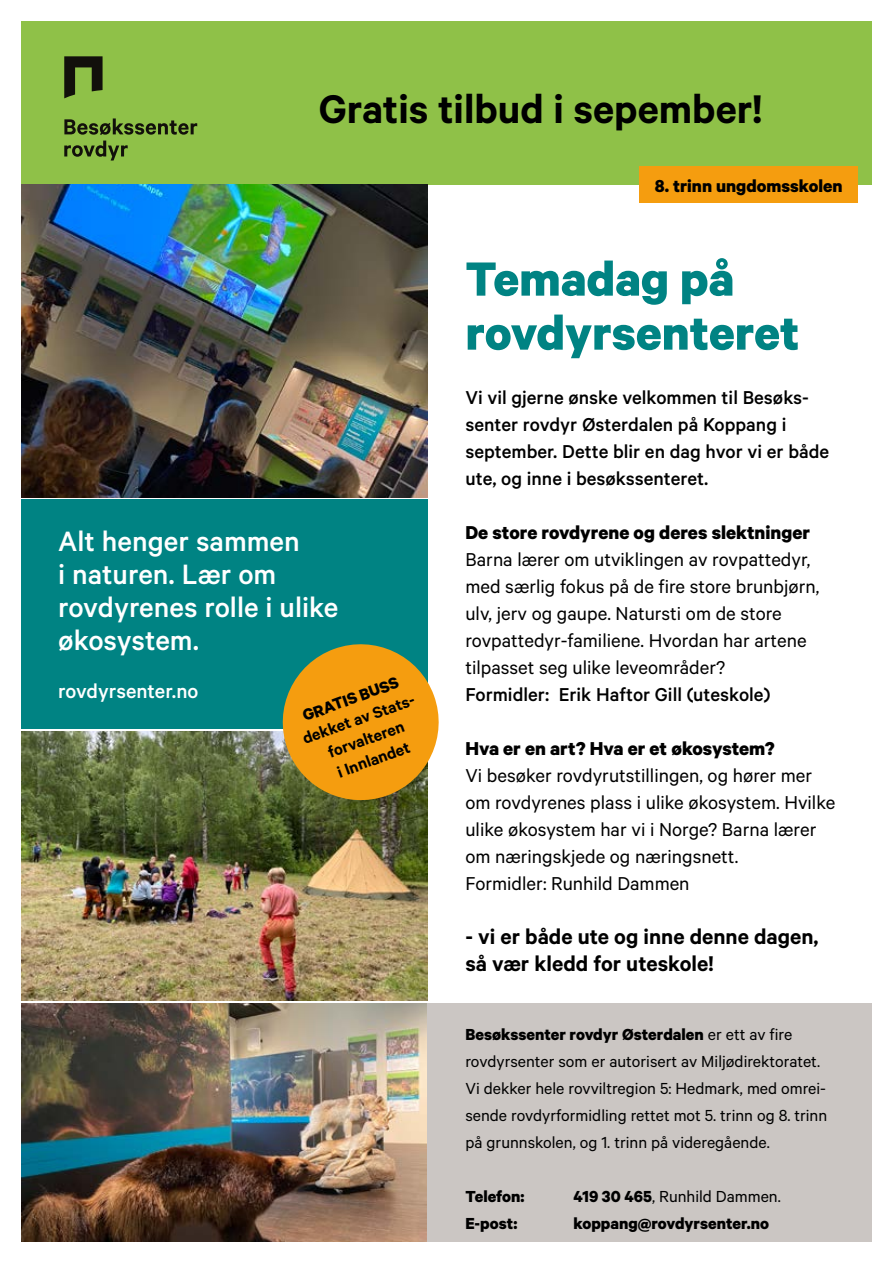
<style>
.page{position:relative;width:893px;height:1263px;background:#fff}
.page>*{position:absolute;margin:0;border:0;box-sizing:border-box;transform-origin:0 0}
.t1{font:700 54px/54px "Calibre";color:#008383}
.t2{font:600 45px "Calibre";color:#000}
.t3{font:500 31.5px/33px "Calibre";color:#fff}
.t4{font:600 24px/27px "Calibre";color:#000}
.t5{font:500 22.5px "Calibre";color:#fff}
.t6{font:21px/27px "Calibre";color:#000}
.t7{font:500 21px/27px "Calibre";color:#000}
.t8{font:700 21px "Calibre";color:#000}
.t9{font:700 19.5px "Calibre";color:#000}
.t10{font:18px/27px "Calibre";color:#000}
.t11{font:700 18px "Calibre";color:#000}
.t12{font:600 18px/21.6px "Calibre";color:#000;text-align:center}
.s1{font-weight:700}
</style>
<div class="page">
<div style="left:21px;top:21px;width:851px;height:164px;background:#8fc148"></div>
<svg style="left:64px;top:118px;width:133px;height:17px"></svg>
<svg style="left:64px;top:141px;width:64px;height:20px"></svg>
<svg style="left:64px;top:56px;width:39px;height:42px"></svg>
<img style="left:21px;top:185px;width:406px;height:312px">
<div style="left:21px;top:500px;width:406px;height:229px;background:#008383"></div>
<img style="left:21px;top:731px;width:406px;height:270px">
<img style="left:21px;top:1003px;width:406px;height:239px">
<div style="left:427px;top:1003px;width:445px;height:239px;background:#cbc6c3"></div>
<svg style="left:273px;top:634px;width:166px;height:176px"></svg>
<div style="left:640px;top:167px;width:218px;height:36px;background:#f59d0f"></div>
<h2 class="t2" style="left:319px;top:82px;width:445px">Gratis tilbud i sepember!</h2>
<h3 class="t3" style="left:58px;top:524px;width:282px">Alt henger sammen<br>i naturen. Lær om rovdyrenes rolle i ulike økosystem.</h3>
<p class="t5" style="left:58px;top:678px;width:142px">rovdyrsenter.no</p>
<p class="t11" style="left:300px;top:706px;width:102px;rotate:-20deg">GRATIS BUSS</p>
<p class="t12" style="left:299px;top:728px;width:123px;rotate:-20deg">dekket av Stats&shy;forvalteren<br>i Innlandet</p>
<p class="t9" style="left:655px;top:174px;width:189px">8. trinn ungdomsskolen</p>
<h1 class="t1" style="left:465px;top:250px;width:335px">Temadag på rovdyrsenteret</h1>
<p class="t7" style="left:465px;top:383px;width:365px">Vi vil gjerne ønske velkommen til Besøks&shy;senter rovdyr Østerdalen på Koppang i september. Dette blir en dag hvor vi er både ute, og inne i besøkssenteret.</p>
<p class="t8" style="left:465px;top:519px;width:346px">De store rovdyrene og deres slektninger</p>
<p class="t6" style="left:465px;top:545px;width:355px">Barna lærer om utviklingen av rovpattedyr, med særlig fokus på de fire store brunbjørn, ulv, jerv og gaupe. Natursti om de store rovpattedyr-familiene. Hvordan har artene tilpasset seg ulike leveområder?</p>
<p class="t7" style="left:465px;top:680px;width:306px">Formidler: Erik Haftor Gill (uteskole)</p>
<p class="t8" style="left:465px;top:735px;width:311px">Hva er en art? Hva er et økosystem?</p>
<p class="t6" style="left:465px;top:761px;width:371px">Vi besøker rovdyrutstillingen, og hører mer om rovdyrenes plass i ulike økosystem. Hvilke ulike økosystem har vi i Norge? Barna lærer om næringskjede og næringsnett.<br>Formidler: Runhild Dammen</p>
<p class="t4" style="left:465px;top:922px;width:355px">- vi er både ute og inne denne dagen, så vær kledd for uteskole!</p>
<p class="t10" style="left:465px;top:1020px;width:363px"><span class="s1">Besøkssenter rovdyr Østerdalen</span> er ett av fire rovdyrsenter som er autorisert av Miljødirektoratet.<br>Vi dekker hele rovviltregion 5: Hedmark, med omrei&shy;sende rovdyrformidling rettet mot 5. trinn og 8. trinn på grunnskolen, og 1. trinn på videregående.</p>
<p class="t11" style="left:465px;top:1185px;width:61px">Telefon:</p>
<p class="t10" style="left:573px;top:1182px;width:209px"><span class="s1">419 30 465</span>, Runhild Dammen.</p>
<p class="t11" style="left:465px;top:1212px;width:53px">E-post:</p>
<p class="t11" style="left:573px;top:1212px;width:197px">koppang@rovdyrsenter.no</p>
</div>
